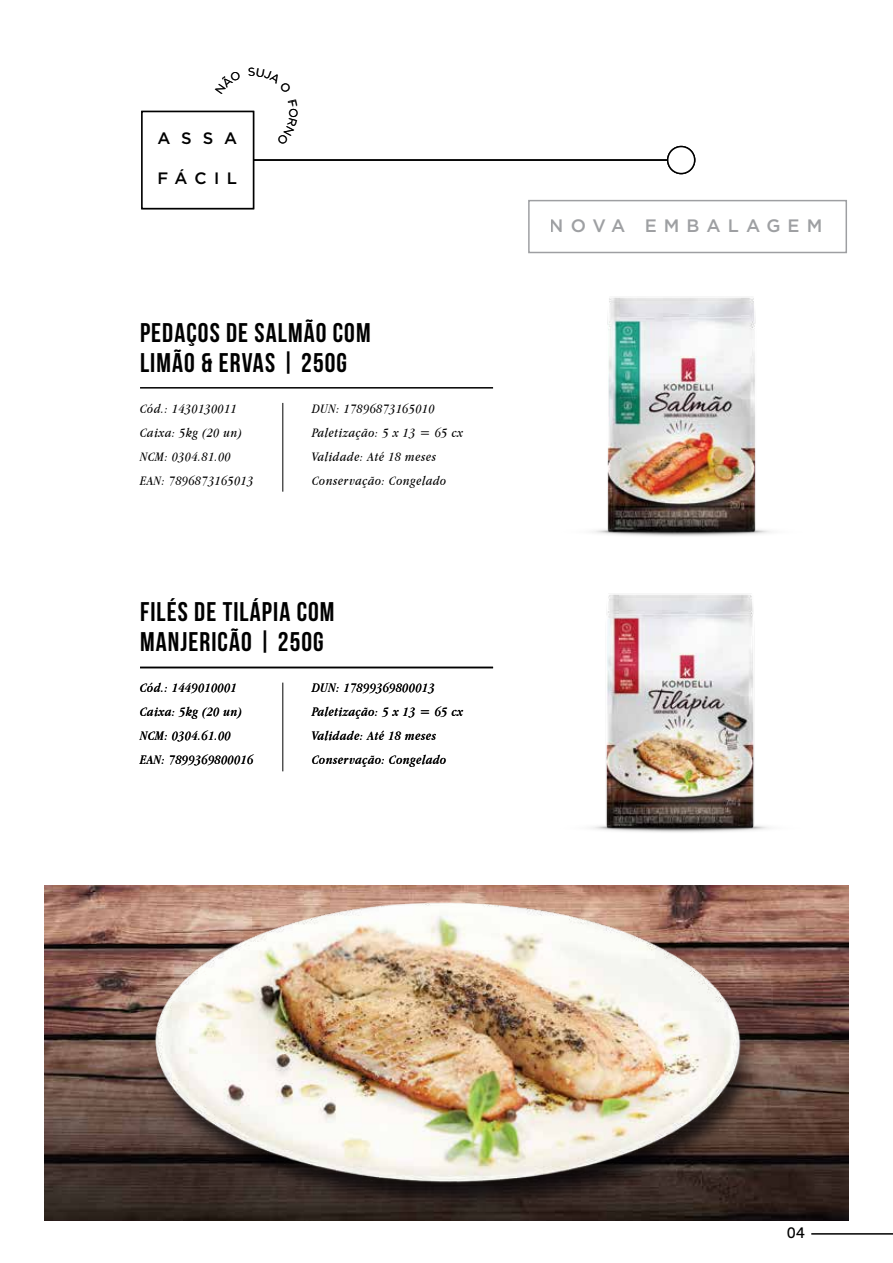
<style>
.page{position:relative;width:893px;height:1263px;background:#fff}
.page>*{position:absolute;margin:0;border:0;box-sizing:border-box;transform-origin:0 0}
.t1{font:27px/30px "Bebas Neue";letter-spacing:.04em;color:#000}
.t2{font:500 18px "Gotham";letter-spacing:.39em;color:#939598}
.t3{font:500 16.5px "Gotham";letter-spacing:.46em;color:#000}
.t4{font:15px "Museo 500";color:#000}
.t5{font:italic 13.5px/24px "Apple Garamond";letter-spacing:.05em;color:#000}
</style>
<div class="page">
<img style="left:594px;top:297px;width:177px;height:239px">
<img style="left:593px;top:594px;width:176px;height:238px">
<hr style="left:283px;top:683px;width:1px;height:88px;background:#000">
<hr style="left:283px;top:403px;width:1px;height:89px;background:#000">
<hr style="left:140px;top:387px;width:353px;height:2px;background:#000">
<hr style="left:140px;top:667px;width:353px;height:1px;background:#000">
<div style="left:141px;top:111px;width:113px;height:98px;background:#fff;border:2px solid #000"></div>
<hr style="left:253px;top:159px;width:415px;height:2px;background:#000">
<div style="left:667px;top:146px;width:28px;height:28px;border:2px solid #000;border-radius:50%"></div>
<img style="left:45px;top:885px;width:803px;height:336px">
<div style="left:528px;top:200px;width:319px;height:53px;border:2px solid #939598"></div>
<img style="left:120px;top:885px;width:653px;height:336px">
<hr style="left:811px;top:1233px;width:82px;height:1px;background:#000">
<p class="t3" style="left:157px;top:127px;width:81px">ASSA</p>
<p class="t3" style="left:157px;top:167px;width:81px">FÁCIL</p>
<h1 class="t1" style="left:140px;top:317px;width:232px">PEDAÇOS DE SALMÃO COM<br>LIMÃO &amp; ERVAS | 250g</h1>
<p class="t5" style="left:140px;top:396px;width:115px">Cód.: 1430130011<br>Caixa: 5kg (20 un)<br>NCM: 0304.81.00<br>EAN: 7896873165013</p>
<p class="t5" style="left:312px;top:396px;width:153px">DUN: 17896873165010<br>Paletização: 5 x 13 = 65 cx<br>Validade: Até 18 meses<br>Conservação: Congelado</p>
<h1 class="t1" style="left:140px;top:597px;width:196px">FILÉS DE TILÁPIA COM<br>MANJERICÃO | 250G</h1>
<p class="t5" style="left:140px;top:676px;width:115px">Cód.: 1449010001<br>Caixa: 5kg (20 un)<br>NCM: 0304.61.00<br>EAN: 7899369800016</p>
<p class="t5" style="left:312px;top:676px;width:153px">DUN: 17899369800013<br>Paletização: 5 x 13 = 65 cx<br>Validade: Até 18 meses<br>Conservação: Congelado</p>
<h2 class="t2" style="left:550px;top:214px;width:274px">NOVA EMBALAGEM</h2>
<p class="t4" style="left:787px;top:1225px;width:19px">04</p>
</div>
